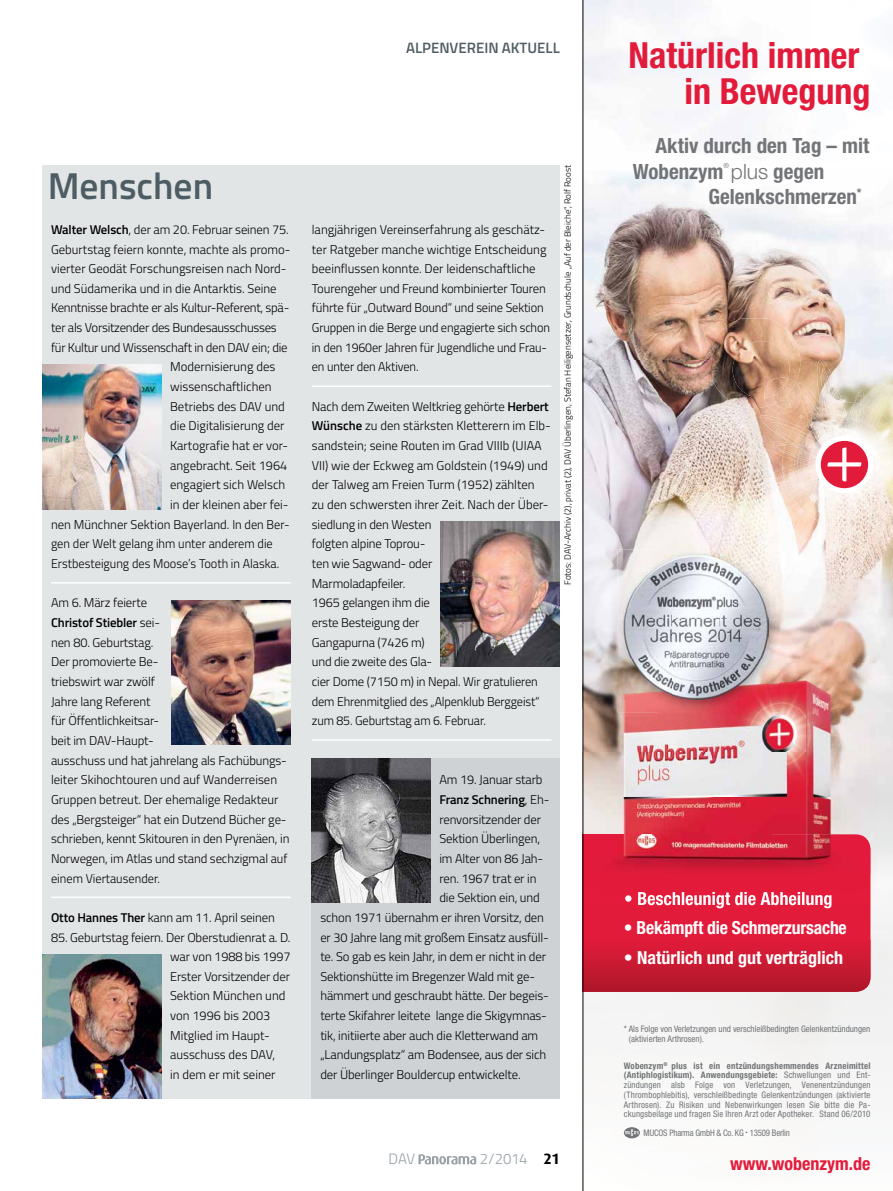
<style>
.page{position:relative;width:893px;height:1191px;background:#fff}
.page>*{position:absolute;margin:0;border:0;box-sizing:border-box;transform-origin:0 0}
.t1{font:600 37.5px "Titillium";color:#4e5d63}
.t2{font:700 condensed 36px/36px "Helvetica Neue LT Std";color:#e31b3a}
.t3{font:700 condensed 21px/25.5px "Helvetica Neue LT Std";color:#727477}
.t4{font:700 condensed 18px "Helvetica Neue LT Std";letter-spacing:-.005em;color:#fff}
.t5{font:700 condensed 18px "Helvetica Neue LT Std";color:#e31b3a}
.t6{font:600 15px "Titillium";color:#4e5d63}
.t7{font:300 15px "Titillium";letter-spacing:-.02em;color:#97a0a5}
.t8{font:300 12.75px/19.6px "Titillium";letter-spacing:-.01em;color:#000}
.t9{font:600 12.75px "Titillium";letter-spacing:-.01em;color:#000}
.t10{font:condensed 9px/9.8px "Helvetica Neue LT Std";letter-spacing:-.005em;color:#727477}
.t11{font:300 9px "Titillium";color:#000}
.t12{font:300 7.05px "Helvetica Neue LT Std";color:#727477}
.s1{font-weight:600}
.s2{font-weight:300}
.s3{font-family:"Dax";font-weight:700;color:#000}
.s4{font-weight:300;font-stretch:normal}
.s5{font-weight:700}
</style>
<div class="page">
<svg style="left:418px;top:1154px;width:58px;height:10px"></svg>
<div style="left:43px;top:165px;width:517px;height:933px;background:#e2e5e6"></div>
<hr style="left:51px;top:582px;width:240px;height:1px;background:#fff">
<hr style="left:51px;top:896px;width:240px;height:2px;background:#fff">
<hr style="left:312px;top:385px;width:239px;height:2px;background:#fff">
<hr style="left:312px;top:739px;width:239px;height:2px;background:#fff">
<img style="left:43px;top:364px;width:119px;height:145px">
<img style="left:171px;top:600px;width:120px;height:145px">
<img style="left:43px;top:954px;width:119px;height:144px">
<div style="left:312px;top:758px;width:248px;height:340px;background:#ced2d5"></div>
<img style="left:312px;top:758px;width:119px;height:144px">
<img style="left:441px;top:521px;width:119px;height:145px">
<img style="left:584px;top:201px;width:278px;height:160px">
<img style="left:862px;top:225px;width:31px;height:563px">
<img style="left:584px;top:361px;width:127px;height:160px">
<img style="left:711px;top:361px;width:101px;height:213px">
<img style="left:812px;top:361px;width:5px;height:17px">
<img style="left:584px;top:521px;width:77px;height:98px">
<img style="left:661px;top:521px;width:50px;height:28px">
<img style="left:812px;top:568px;width:51px;height:51px">
<div style="left:863px;top:905px;width:30px;height:148px;background:#f2f1f1"></div>
<div style="left:584px;top:991px;width:279px;height:62px;background:#f4f4f3"></div>
<div style="left:584px;top:905px;width:286px;height:34px;background:#e31b3a"></div>
<img style="left:584px;top:939px;width:286px;height:52px">
<img style="left:822px;top:360px;width:48px;height:208px">
<svg style="left:866px;top:565px;width:7px;height:3px"></svg>
<img style="left:817px;top:360px;width:25px;height:18px">
<img style="left:819px;top:360px;width:13px;height:18px">
<img style="left:822px;top:368px;width:7px;height:6px">
<img style="left:821px;top:374px;width:8px;height:4px">
<img style="left:823px;top:375px;width:6px;height:3px">
<img style="left:849px;top:548px;width:25px;height:17px">
<img style="left:857px;top:548px;width:14px;height:16px">
<img style="left:858px;top:548px;width:11px;height:8px">
<img style="left:824px;top:548px;width:39px;height:5px">
<img style="left:823px;top:548px;width:16px;height:4px">
<img style="left:891px;top:557px;width:2px;height:25px">
<img style="left:712px;top:318px;width:88px;height:90px">
<img style="left:733px;top:341px;width:58px;height:57px">
<img style="left:764px;top:377px;width:24px;height:1px">
<svg style="left:744px;top:378px;width:149px;height:170px"></svg>
<svg style="left:624px;top:1127px;width:16px;height:11px"></svg>
<img style="left:584px;top:619px;width:34px;height:89px">
<img style="left:780px;top:619px;width:97px;height:89px">
<img style="left:584px;top:708px;width:81px;height:126px">
<img style="left:665px;top:712px;width:106px;height:122px">
<img style="left:771px;top:708px;width:106px;height:134px">
<img style="left:870px;top:842px;width:7px;height:63px">
<img style="left:584px;top:834px;width:286px;height:71px">
<img style="left:625px;top:892px;width:206px;height:13px">
<img style="left:618px;top:549px;width:162px;height:70px">
<img style="left:618px;top:619px;width:40px;height:93px">
<img style="left:739px;top:619px;width:41px;height:93px">
<img style="left:658px;top:699px;width:81px;height:13px">
<img style="left:624px;top:555px;width:145px;height:144px">
<hr style="left:583px;top:0;width:1px;height:1191px;background:#000">
<p class="t6" style="left:406px;top:36px;width:19px">Alpenve</p>
<p class="t6" style="left:467px;top:36px;width:79px">rein aktuell</p>
<h1 class="t1" style="left:48px;top:158px;width:167px">Menschen</h1>
<p class="t11" style="left:561px;top:585px;width:421px;rotate:-90deg">Fotos: DAV-Archiv (2), privat (2), DAV Überlingen, Stefan Heiligensetzer, Grundschule „Auf der Bleiche“, Rolf Roost</p>
<p class="t8" style="left:312px;top:219px;width:240px">langjährigen Vereinserfahrung als geschätz&shy;ter Ratgeber manche wichtige Entscheidung beeinflussen konnte. Der leidenschaftliche Tourengeher und Freund kombinierter Touren führte für „Outward Bound“ und seine Sektion Gruppen in die Berge und engagierte sich schon in den 1960er Jahren für Jugendliche und Frau&shy;en unter den Aktiven.</p>
<p class="t8" style="left:312px;top:396px;width:241px">Nach dem Zweiten Weltkrieg gehörte <span class="s1">Herbert<br>Wünsche</span> zu den stärksten Kletterern im Elb&shy;sandstein; seine Routen im Grad VIIIb (UIAA<br>VII) wie der Eckweg am Goldstein (1949) und der Talweg am Freien Turm (1952) zählten<br>zu den schwersten ihrer Zeit. Nach der Über&shy;siedlung in den Westen<br>folgten alpine Toprou-<br>ten wie Sagwand- oder<br>Marmoladapfeiler.<br>1965 gelangen ihm die<br>erste Besteigung der<br>Gangapurna (7426 m)<br>und die zweite des Gla-<br>cier Dome (7150 m) in Nepal. Wir gratulieren dem Ehrenmitglied des „Alpenklub Berggeist“ zum 85. Geburtstag am 6. Februar.</p>
<p class="t8" style="left:51px;top:219px;width:239px"><span class="s1">Walter Welsch</span>, der am 20. Februar seinen 75.</p>
<p class="t8" style="left:51px;top:239px;width:241px">Geburtstag feiern konnte, machte als promo-</p>
<p class="t8" style="left:51px;top:258px;width:237px">vierter Geodät Forschungsreisen nach Nord-</p>
<p class="t8" style="left:51px;top:278px;width:227px">und Südamerika und in die Antarktis. Seine</p>
<p class="t8" style="left:51px;top:297px;width:240px">Kenntnisse brachte er als Kultur-Referent, spä-</p>
<p class="t8" style="left:51px;top:317px;width:227px">ter als Vorsitzender des Bundesausschusses</p>
<p class="t8" style="left:51px;top:337px;width:238px">für Kultur und Wissenschaft in den DAV ein; die</p>
<p class="t8" style="left:170px;top:356px;width:107px">Modernisierung des</p>
<p class="t8" style="left:170px;top:376px;width:103px">wissenschaftlichen</p>
<p class="t8" style="left:170px;top:396px;width:116px">Betriebs des DAV und</p>
<p class="t8" style="left:170px;top:415px;width:116px">die Digitalisierung der</p>
<p class="t8" style="left:170px;top:435px;width:120px">Kartografie hat er vor-</p>
<p class="t8" style="left:170px;top:455px;width:119px">angebracht. Seit 1964</p>
<p class="t8" style="left:170px;top:474px;width:117px">engagiert sich Welsch</p>
<p class="t8" style="left:170px;top:494px;width:120px">in der kleinen aber fei-</p>
<p class="t8" style="left:51px;top:514px;width:240px">nen Münchner Sektion Bayerland. In den Ber-</p>
<p class="t8" style="left:51px;top:533px;width:223px">gen der Welt gelang ihm unter anderem die</p>
<p class="t8" style="left:51px;top:553px;width:230px">Erstbesteigung des Moose’s Tooth in Alaska.</p>
<p class="t8" style="left:51px;top:592px;width:240px">Am 6. März feierte<br><span class="s1">Christof Stiebler</span> sei-<br>nen 80. Geburtstag.<br>Der promovierte Be-<br>triebswirt war zwölf<br>Jahre lang Referent<br>für Öffentlichkeitsar-<br>beit im DAV-Haupt-<br>ausschuss und hat jahrelang als Fachübungs&shy;leiter Skihochtouren und auf Wanderreisen<br>Gruppen betreut. Der ehemalige Redakteur des „Bergsteiger“ hat ein Dutzend Bücher ge&shy;schrieben, kennt Skitouren in den Pyrenäen, in<br>Norwegen, im Atlas und stand sechzigmal auf einem Viertausender.</p>
<p class="t8" style="left:51px;top:907px;width:225px"><span class="s1">Otto Hannes Ther</span> kann am 11. April seinen</p>
<p class="t8" style="left:170px;top:926px;width:122px;text-indent:-119px">85. Geburtstag feiern. Der Oberstudienrat a. D. war von 1988 bis 1997<br>Erster Vorsitzender der<br>Sektion München und von 1996 bis 2003<br>Mitglied im Haupt&shy;ausschuss des DAV,<br>in dem er mit seiner</p>
<p class="t8" style="left:439px;top:769px;width:105px">Am 19. Januar starb</p>
<p class="t9" style="left:439px;top:790px;width:112px">Franz Schnering<span class="s2">, Eh-</span></p>
<p class="t8" style="left:439px;top:808px;width:103px">renvorsitzender der</p>
<p class="t8" style="left:439px;top:828px;width:102px">Sektion Überlingen,</p>
<p class="t8" style="left:439px;top:848px;width:105px">im Alter von 86 Jah-</p>
<p class="t8" style="left:439px;top:867px;width:99px">ren. 1967 trat er in</p>
<p class="t8" style="left:439px;top:887px;width:102px">die Sektion ein, und</p>
<p class="t8" style="left:320px;top:907px;width:225px">schon 1971 übernahm er ihren Vorsitz, den</p>
<p class="t8" style="left:320px;top:926px;width:230px">er 30 Jahre lang mit großem Einsatz ausfüll-</p>
<p class="t8" style="left:320px;top:946px;width:227px">te. So gab es kein Jahr, in dem er nicht in der</p>
<p class="t8" style="left:320px;top:966px;width:216px">Sektionshütte im Bregenzer Wald mit ge-</p>
<p class="t8" style="left:320px;top:985px;width:230px">hämmert und geschraubt hätte. Der begeis-</p>
<p class="t8" style="left:320px;top:1005px;width:228px">terte Skifahrer leitete lange die Skigymnas-</p>
<p class="t8" style="left:320px;top:1024px;width:219px">tik, initiierte aber auch die Kletterwand am</p>
<p class="t8" style="left:320px;top:1044px;width:227px">„Landungsplatz“ am Bodensee, aus der sich</p>
<p class="t8" style="left:320px;top:1064px;width:202px">der Überlinger Bouldercup entwickelte.</p>
<p class="t7" style="left:388px;top:1148px;width:28px">DAV</p>
<p class="t7" style="left:480px;top:1148px;width:81px">2/2014 <span class="s3">21</span></p>
<h2 class="t2" style="left:684px;top:37px;width:187px;text-indent:-56px">Natürlich immer in Bewegung</h2>
<h3 class="t3" style="left:633px;top:133px;width:238px;text-indent:23px">Aktiv durch den Tag – mit<br>Wobenzym <span class="s4">plus</span> gegen</h3>
<p class="t12" style="left:723px;top:161px;width:7px">®</p>
<h3 class="t3" style="left:708px;top:184px;width:155px">Gelenkschmerzen<sup>*</sup></h3>
<h3 class="t4" style="left:624px;top:917px;width:224px">• Bekämpft die Schmerzursache</h3>
<h3 class="t4" style="left:624px;top:946px;width:221px">• Natürlich und gut verträglich</h3>
<p class="t10" style="left:629px;top:1024px;width:243px;text-indent:-5px">* Als Folge von Verletzungen und verschleißbedingten Gelenkentzündungen (aktivierten Arthrosen).</p>
<p class="t10" style="left:624px;top:1060px;width:248px;text-align:justify"><span class="s5">Wobenzym</span><sup>®</sup> <span class="s5">plus ist ein entzündungshemmendes Arzneimittel (Antiphlo gistikum). Anwendungsgebiete:</span> Schwellungen und Ent&shy;zündungen alsb Folge von Verletzungen, Venenentzündungen (Thrombophlebitis), verschleißbedingte Gelenkentzündungen (aktivierte Arthrosen). Zu Risiken und Ne benwirkungen lesen Sie bitte die Pa&shy;ckungsbeilage und fragen Sie Ihren Arzt oder Apotheker. Stand 06/2010</p>
<p class="t10" style="left:644px;top:1127px;width:148px">MUCOS Pharma GmbH &amp; Co. KG <sup>•</sup> 13509 Berlin</p>
<h3 class="t5" style="left:730px;top:1152px;width:142px">www.wobenzym.de</h3>
</div>
